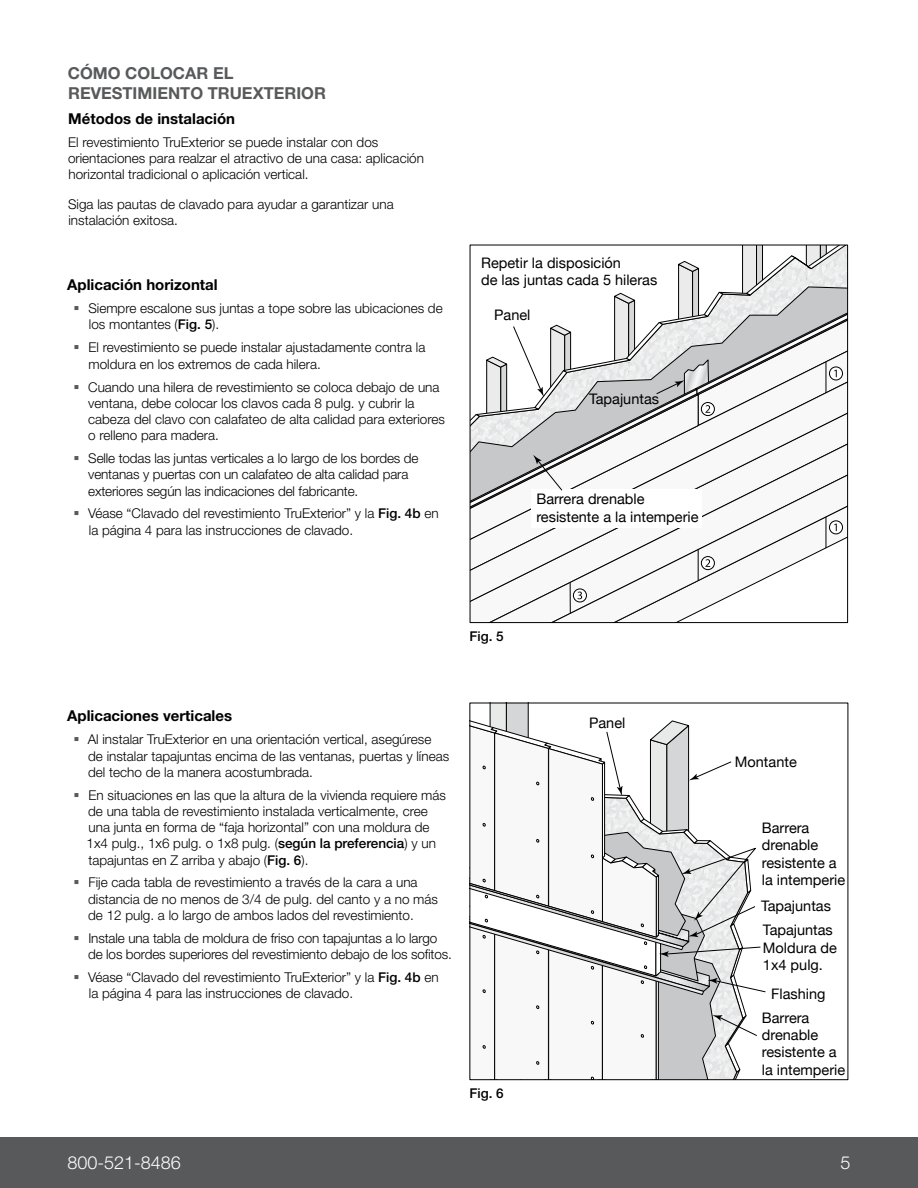
<style>
.page{position:relative;width:918px;height:1188px;background:#fff}
.page>*{position:absolute;margin:0;border:0;box-sizing:border-box;transform-origin:0 0}
.t1{font:300 18px "Helvetica Neue LT Std";color:#fff}
.t2{font:700 16.5px/19.8px "Helvetica Neue LT Std";color:#58595b}
.t3{font:700 15px "Helvetica Neue LT Std";color:#000}
.t4{font:14.55px/17.4px "Helvetica Neue";color:#000}
.t5{font:300 13.5px/16.2px "Helvetica Neue LT Std";color:#000}
.t6{font:500 13.5px "Helvetica Neue LT Std";color:#000}
.s1{font-weight:500}
</style>
<div class="page">
<div style="left:0;top:1137px;width:918px;height:51px;background:#58595b"></div>
<svg style="left:472px;top:247px;width:374px;height:374px"></svg>
<div style="left:470px;top:245px;width:378px;height:378px;border:1px solid #000"></div>
<svg style="left:471px;top:705px;width:295px;height:373px"></svg>
<p class="t2" style="left:68px;top:63px;width:260px">CÓMO COLOCAR EL<br>REVESTIMIENTO TRUEXTERIOR</p>
<p class="t3" style="left:68px;top:109px;width:168px">Métodos de instalación</p>
<p class="t5" style="left:68px;top:134px;width:357px">El revestimiento TruExterior se puede instalar con dos orientaciones para realzar el atractivo de una casa: aplicación horizontal tradicional o aplicación vertical.</p>
<p class="t5" style="left:68px;top:196px;width:327px">Siga las pautas de clavado para ayudar a garantizar una instalación exitosa.</p>
<p class="t3" style="left:67px;top:276px;width:152px">Aplicación horizontal</p>
<p class="t5" style="left:88px;top:300px;width:356px">Siempre escalone sus juntas a tope sobre las ubicaciones de los montantes (<span class="s1">Fig. 5</span>).</p>
<p class="t5" style="left:89px;top:339px;width:338px">El revestimiento se puede instalar ajustadamente contra la moldura en los extremos de cada hilera.</p>
<p class="t5" style="left:88px;top:378px;width:358px">Cuando una hilera de revestimiento se coloca debajo de una ventana, debe colocar los clavos cada 8 pulg. y cubrir la cabeza del clavo con calafateo de alta calidad para exteriores o relleno para madera.</p>
<p class="t5" style="left:88px;top:450px;width:332px">Selle todas las juntas verticales a lo largo de los bordes de ventanas y puertas con un calafateo de alta calidad para exteriores según las indicaciones del fabricante.</p>
<p class="t5" style="left:88px;top:505px;width:352px">Véase “Clavado del revestimiento TruExterior” y la <span class="s1">Fig. 4b</span> en la página 4 para las instrucciones de clavado.</p>
<p class="t4" style="left:481px;top:255px;width:178px">Repetir la disposición<br>de las juntas cada 5 hileras</p>
<p class="t4" style="left:494px;top:307px;width:38px">Panel</p>
<p class="t4" style="left:589px;top:391px;width:71px">Tapajuntas</p>
<p class="t4" style="left:536px;top:491px;width:164px">Barrera drenable resistente a la intemperie</p>
<p class="t6" style="left:469px;top:628px;width:36px">Fig. 5</p>
<p class="t3" style="left:67px;top:707px;width:166px">Aplicaciones verticales</p>
<p class="t5" style="left:88px;top:731px;width:363px">Al instalar TruExterior en una orientación vertical, asegúrese de instalar tapajuntas encima de las ventanas, puertas y líneas del techo de la manera acostumbrada.</p>
<p class="t5" style="left:87px;top:787px;width:361px">En situaciones en las que la altura de la vivienda requiere más de una tabla de revestimiento instalada verticalmente, cree una junta en forma de “faja horizontal” con una moldura de 1x4 pulg., 1x6 pulg. o 1x8 pulg. (<span class="s1">según la preferencia</span>) y un tapajuntas en Z arriba y abajo (<span class="s1">Fig. 6</span>).</p>
<p class="t5" style="left:88px;top:874px;width:351px">Fije cada tabla de revestimiento a través de la cara a una distancia de no menos de 3/4 de pulg. del canto y a no más de 12 pulg. a lo largo de ambos lados del revestimiento.</p>
<p class="t5" style="left:88px;top:930px;width:365px">Instale una tabla de moldura de friso con tapajuntas a lo largo de los bordes superiores del revestimiento debajo de los sofitos.</p>
<p class="t5" style="left:88px;top:969px;width:352px">Véase “Clavado del revestimiento TruExterior” y la <span class="s1">Fig. 4b</span> en la página 4 para las instrucciones de clavado.</p>
<p class="t6" style="left:469px;top:1085px;width:36px">Fig. 6</p>
<p class="t4" style="left:589px;top:715px;width:38px">Panel</p>
<p class="t4" style="left:735px;top:754px;width:63px">Montante</p>
<p class="t4" style="left:762px;top:820px;width:85px">Barrera drenable resistente a la intemperie</p>
<p class="t4" style="left:761px;top:898px;width:71px">Tapajuntas</p>
<p class="t4" style="left:763px;top:922px;width:76px">Tapajuntas<br>Moldura de<br>1x4 pulg.</p>
<p class="t4" style="left:771px;top:986px;width:56px">Flashing</p>
<p class="t4" style="left:762px;top:1010px;width:85px">Barrera drenable resistente a la intemperie</p>
<h1 class="t1" style="left:68px;top:1152px;width:115px">800-521-8486</h1>
<h1 class="t1" style="left:840px;top:1152px;width:12px">5</h1>
</div>
